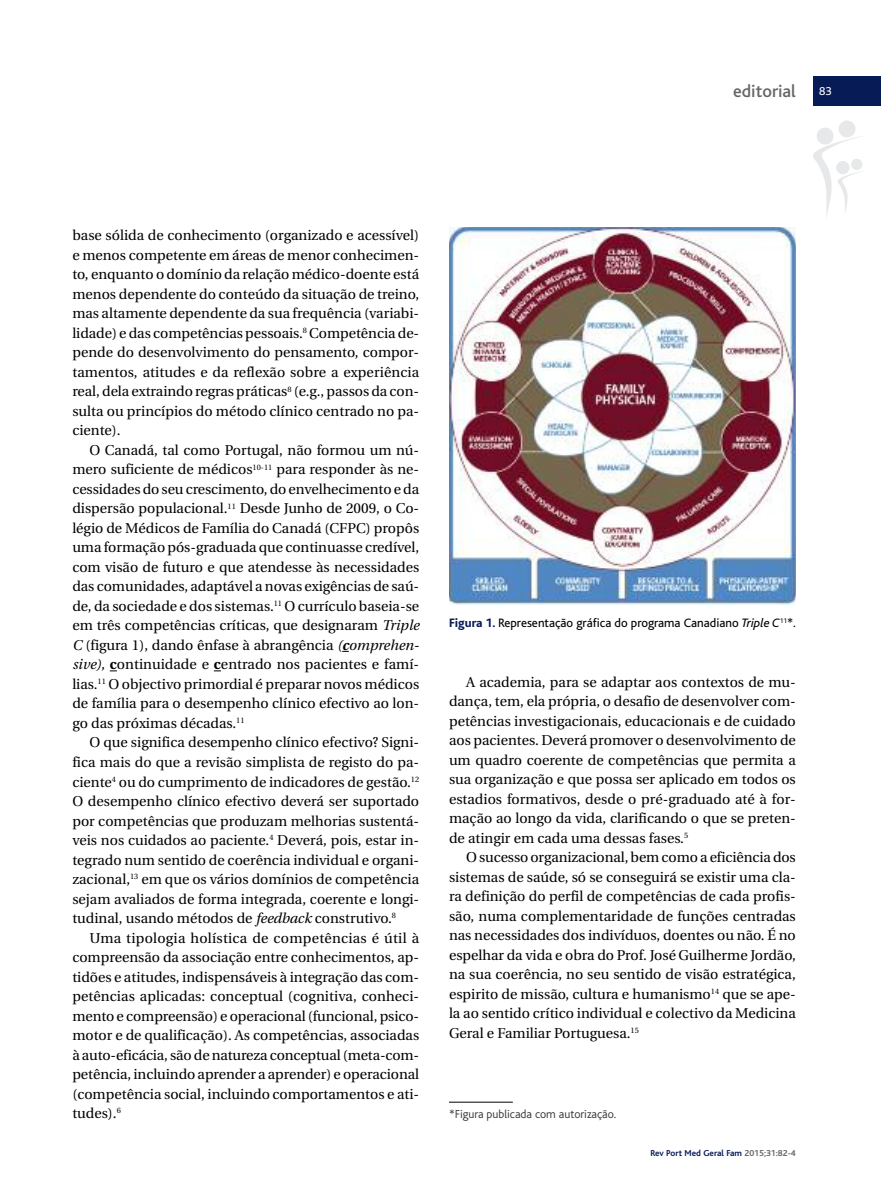
<style>
.page{position:relative;width:881px;height:1191px;background:#fff}
.page>*{position:absolute;margin:0;border:0;box-sizing:border-box;transform-origin:0 0}
.t1{font:500 18px "Bliss";color:#666}
.t2{font:14.25px/19.5px "Utopia";color:#000;text-align:justify}
.t3{font:12.75px "Bliss";color:#000}
.t4{font:300 12px "Bliss";color:#333}
.t5{font:12px "Bliss";color:#fff}
.t6{font:700 9px "Bliss";color:#071c57}
.s1{font-style:italic}
.s2{font-weight:700;font-style:italic}
.s3{font-weight:700}
.s4{font-weight:800;color:#071c57}
.s5{color:#666}
</style>
<div class="page">
<svg style="left:813px;top:120px;width:49px;height:97px"></svg>
<div style="left:812px;top:77px;width:68px;height:29px;background:#071c57"></div>
<img style="left:449px;top:227px;width:346px;height:377px">
<hr style="left:449px;top:1101px;width:63px;height:1px;background:#000">
<p class="t1" style="left:732px;top:85px;width:64px">editorial</p>
<p class="t5" style="left:819px;top:87px;width:14px">83</p>
<p class="t2" style="left:72px;top:227px;width:348px">base sólida de conhecimento (organizado e acessível) e menos competente em áreas de menor conhecimen&shy;to, enquanto o domínio da relação médico-doente está menos dependente do conteúdo da situação de treino, mas altamente dependente da sua frequência (variabi&shy;lidade) e das competências pessoais.<sup>8</sup> Competência de&shy;pende do desenvolvimento do pensamento, compor&shy;tamentos, atitudes e da reflexão sobre a experiência real, dela extraindo regras práticas<sup>8</sup> (e.g., passos da con&shy;sulta ou princípios do método clínico centrado no pa&shy;ciente).</p>
<p class="t2" style="left:72px;top:441px;width:348px;text-indent:17px">O Canadá, tal como Portugal, não formou um nú&shy;mero suficiente de médicos<sup>10-11</sup> para responder às ne&shy;cessidades do seu crescimento, do envelhecimento e da dispersão populacional.<sup>11</sup> Desde Junho de 2009, o Co&shy;légio de Médicos de Família do Canadá (CFPC) propôs uma formação pós-graduada que continuasse credível, com visão de futuro e que atendesse às necessidades das comunidades, adaptável a novas exigências de saú&shy;de, da sociedade e dos sistemas.<sup>11</sup> O currículo baseia-se em três competências críticas, que designaram <span class="s1">Triple C</span> (figura 1), dando ênfase à abrangência <span class="s1">(</span><span class="s2">c</span><span class="s1">omprehen&shy;sive),</span> <span class="s3">c</span>ontinuidade e <span class="s3">c</span>entrado nos pacientes e famí&shy;lias.<sup>11</sup> O objectivo primordial é preparar novos médicos de família para o desempenho clínico efectivo ao lon&shy;go das próximas décadas.<sup>11</sup></p>
<p class="t2" style="left:72px;top:734px;width:348px;text-indent:17px">O que significa desempenho clínico efectivo? Signi&shy;fica mais do que a revisão simplista de registo do pa&shy;ciente<sup>4</sup> ou do cumprimento de indicadores de gestão.<sup>12<br></sup>O desempenho clínico efectivo deverá ser suportado por competências que produzam melhorias sustentá&shy;veis nos cuidados ao paciente.<sup>4</sup> Deverá, pois, estar in&shy;tegrado num sentido de coerência individual e organi&shy;zacional,<sup>13</sup> em que os vários domínios de competência sejam avaliados de forma integrada, coerente e longi&shy;tudinal, usando métodos de <span class="s1">feedback</span> construtivo.<sup>8</sup></p>
<p class="t2" style="left:72px;top:929px;width:348px;text-indent:17px">Uma tipologia holística de competências é útil à compreensão da associação entre conhecimentos, ap&shy;tidões e atitudes, indispensáveis à integração das com&shy;petências aplicadas: conceptual (cognitiva, conheci&shy;mento e compreensão) e operacional (funcional, psico&shy;motor e de qualificação). As competências, associadas à auto-eficácia, são de natureza conceptual (meta-com&shy;petência, incluindo aprender a aprender) e operacional (competência social, incluindo comportamentos e ati&shy;tudes).<sup>6</sup></p>
<p class="t3" style="left:449px;top:618px;width:348px"><span class="s4">Figura 1.</span> Representação gráfica do programa Canadiano <span class="s1">Triple C</span><sup>11</sup>*.</p>
<p class="t2" style="left:449px;top:673px;width:348px;text-indent:17px">A academia, para se adaptar aos contextos de mu&shy;dança, tem, ela própria, o desafio de desenvolver com&shy;petências investigacionais, educacionais e de cuidado aos pacientes. Deverá promover o desenvolvimento de um quadro coerente de competências que permita a sua organização e que possa ser aplicado em todos os estadios formativos, desde o pré-graduado até à for&shy;mação ao longo da vida, clarificando o que se preten&shy;de atingir em cada uma dessas fases.<sup>5</sup></p>
<p class="t2" style="left:449px;top:848px;width:348px;text-indent:17px">O sucesso organizacional, bem como a eficiência dos sistemas de saúde, só se conseguirá se existir uma cla&shy;ra definição do perfil de competências de cada profis&shy;são, numa complementaridade de funções centradas nas necessidades dos indivíduos, doentes ou não. É no espelhar da vida e obra do Prof. José Guilherme Jordão, na sua coerência, no seu sentido de visão estratégica, espirito de missão, cultura e humanismo<sup>14</sup> que se ape&shy;la ao sentido crítico individual e colectivo da Medicina Geral e Familiar Portuguesa.<sup>15</sup></p>
<p class="t4" style="left:449px;top:1110px;width:168px">*Figura publicada com autorização.</p>
<p class="t6" style="left:650px;top:1149px;width:147px">Rev Port Med Geral Fam <span class="s5">2015;31:82-4</span></p>
</div>
